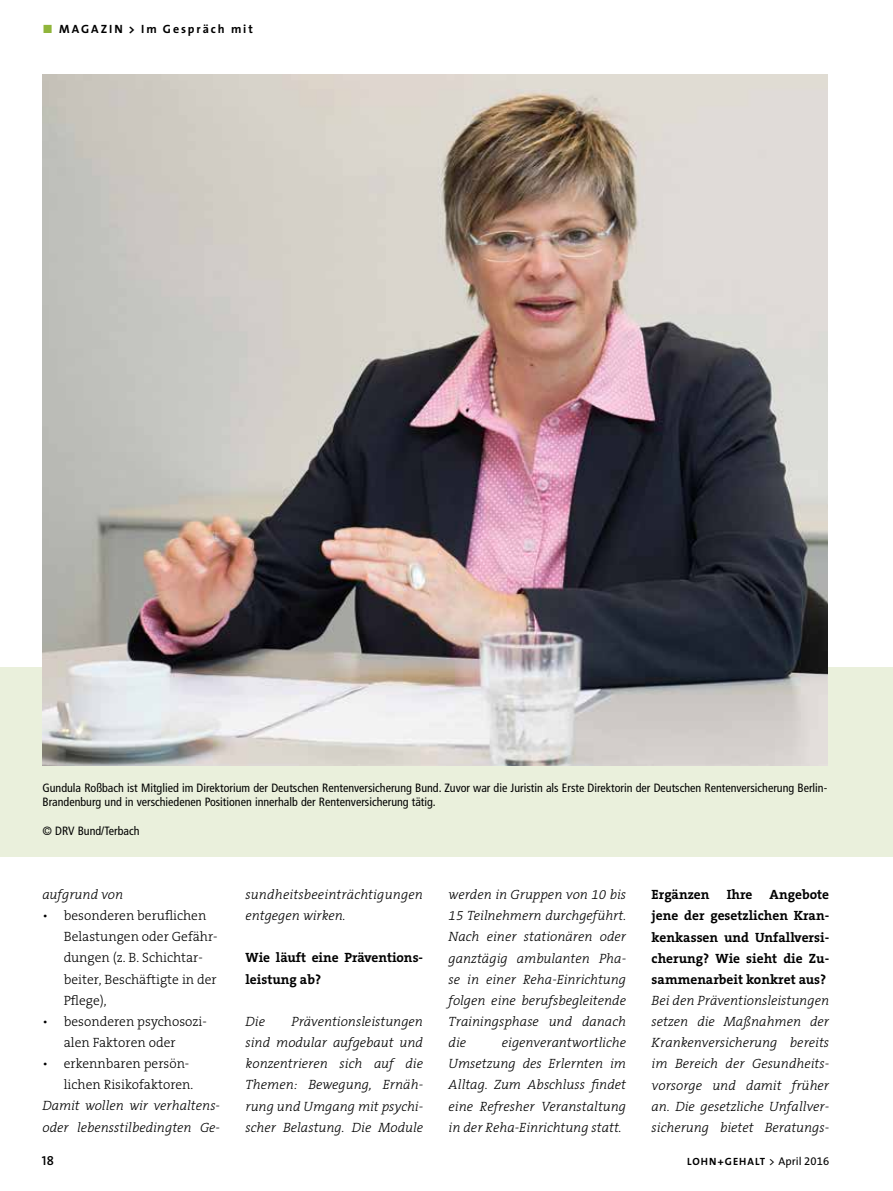
<style>
.page{position:relative;width:893px;height:1191px;background:#fff}
.page>*{position:absolute;margin:0;border:0;box-sizing:border-box;transform-origin:0 0}
.t1{font:italic 300 13.5px/21.1px "The Serif B3";color:#000;text-align:justify}
.t2{font:300 13.5px/21.1px "The Serif B3";color:#000}
.t3{font:700 13.5px/21.1px "The Serif B7";color:#000}
.t4{font:13.05px "The Sans Semi Bold Caps";color:#000}
.t5{font:condensed 12px/14.4px "Frutiger LT";color:#000}
.t6{font:700 12px "The Sans";letter-spacing:.16em;color:#000}
.t7{font:700 10.5px "The Sans";letter-spacing:.1em;color:#000}
.s1{font-family:"The Sans Bold Expert";font-weight:400;color:#90b53b}
.s2{font-weight:400;font-size:11.25px}
.s3{font-family:"The Sans Expert";font-weight:400;font-size:11.25px}
</style>
<div class="page">
<div style="left:0;top:668px;width:893px;height:189px;background:#eaf0dc"></div>
<img style="left:43px;top:74px;width:784px;height:691px">
<p class="t6" style="left:43px;top:19px;width:212px"><span class="s1">ó</span> MAGAZIN &gt; Im Gespräch mit</p>
<p class="t5" style="left:43px;top:780px;width:786px">Gundula Roßbach ist Mitglied im Direktorium der Deutschen Rentenversicherung Bund. Zuvor war die Juristin als Erste Direktorin der Deutschen Rentenversicherung Berlin-<br>Brandenburg und in verschiedenen Positionen innerhalb der Rentenversicherung tätig.</p>
<p class="t5" style="left:43px;top:823px;width:98px">© DRV Bund/Terbach</p>
<p class="t1" style="left:43px;top:884px;width:82px">aufgrund von</p>
<p class="t2" style="left:64px;top:905px;width:155px;text-indent:-21px">• besonderen beruflichen<br>Belastungen oder Gefähr&shy;dungen (z. B. Schichtar&shy;beiter, Beschäftigte in der<br>Pflege),</p>
<p class="t2" style="left:64px;top:1011px;width:145px;text-indent:-21px">• besonderen psychosozi&shy;alen Faktoren oder</p>
<p class="t2" style="left:43px;top:1053px;width:152px;text-align:right">• erkennbaren persön&shy;lichen Risikofaktoren.</p>
<p class="t1" style="left:43px;top:1095px;width:179px">Damit wollen wir verhaltens&shy;oder lebensstilbedingten Ge-</p>
<p class="t1" style="left:246px;top:884px;width:179px">sundheitsbeeinträchtigungen entgegen wirken.</p>
<p class="t3" style="left:246px;top:947px;width:179px">Wie läuft eine Präventions&shy;leistung ab?</p>
<p class="t1" style="left:246px;top:1011px;width:21px">Die</p>
<p class="t1" style="left:246px;top:1011px;width:179px;text-indent:46px">Präventionsleistungen sind modular aufgebaut und konzentrieren sich auf die Themen: Bewegung, Ernäh&shy;rung und Umgang mit psychi&shy;scher Belastung. Die Module</p>
<p class="t1" style="left:449px;top:884px;width:179px">werden in Gruppen von 10 bis 15 Teilnehmern durchgeführt.<br>Nach einer stationären oder ganztägig ambulanten Pha&shy;se in einer Reha-Einrichtung folgen eine berufsbegleitende Trainingsphase und danach die</p>
<p class="t1" style="left:449px;top:1032px;width:179px;text-indent:53px">eigenverantwortliche Umsetzung des Erlernten im Alltag. Zum Abschluss findet eine Refresher Veranstaltung in der Reha-Einrichtung statt.</p>
<p class="t3" style="left:652px;top:884px;width:179px;text-align:justify;text-indent:118px">Angebote jene der gesetzlichen Kran&shy;kenkassen und Unfallversi&shy;cherung? Wie sieht die Zu&shy;sammenarbeit konkret aus?</p>
<p class="t1" style="left:652px;top:990px;width:179px">Bei den Präventionsleistungen setzen die Maßnahmen der Krankenversicherung bereits im Bereich der Gesundheits&shy;vorsorge und damit früher an. Die gesetzliche Unfallver&shy;sicherung bietet Beratungs-</p>
<p class="t3" style="left:652px;top:884px;width:59px">Ergänzen</p>
<p class="t3" style="left:727px;top:884px;width:27px">Ihre</p>
<p class="t4" style="left:42px;top:1150px;width:13px">18</p>
<p class="t7" style="left:687px;top:1152px;width:144px">LOHN+GEHALT <span class="s2">&gt; April</span> <span class="s3">2016</span></p>
</div>
